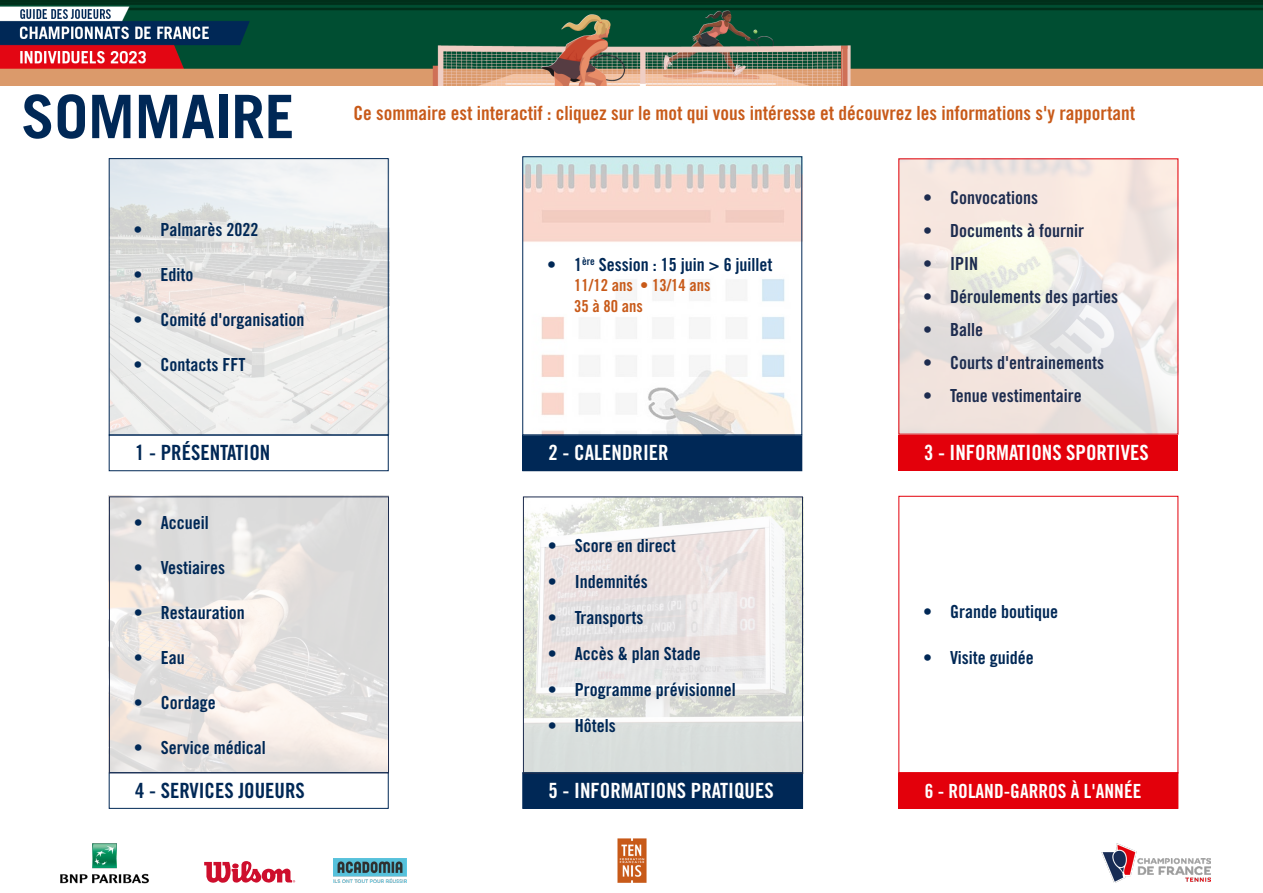
<style>
.page{position:relative;width:1263px;height:893px;background:#fff}
.page>*{position:absolute;margin:0;border:0;box-sizing:border-box;transform-origin:0 0}
.t1{font:700 60px "Trade Gothic LT Pro";color:#002856}
.t2{font:21px "Trade Gothic LT Pro Bd Cn 20";color:#fff}
.t3{font:21px "Trade Gothic LT Pro Bd Cn 20";color:#002856}
.t4{font:19.5px "Trade Gothic LT Pro Bd Cn 20";color:#c85a19}
.t5{font:19.5px "Trade Gothic LT Pro Bd Cn 20";color:#fff}
.t6{font:18px "Trade Gothic LT Pro Bd Cn 20";color:#002856}
.t7{font:18px "Trade Gothic LT Pro Bd Cn 20";color:#1d2c4f}
.t8{font:16.5px/21.6px "Trade Gothic LT Pro Bd Cn 20";color:#c85a19}
</style>
<div class="page">
<img style="left:617px;top:838px;width:30px;height:45px">
<img style="left:60px;top:843px;width:89px;height:41px">
<svg style="left:204px;top:861px;width:91px;height:22px"></svg>
<img style="left:1101px;top:843px;width:109px;height:39px">
<img style="left:0;top:0;width:1263px;height:85px">
<div style="left:109px;top:435px;width:280px;height:36px;border:1px solid #002856"></div>
<div style="left:523px;top:435px;width:279px;height:36px;background:#002856"></div>
<div style="left:522px;top:435px;width:280px;height:36px;border:1px solid #002856"></div>
<div style="left:898px;top:435px;width:280px;height:36px;background:#e3000b"></div>
<div style="left:109px;top:772px;width:280px;height:37px;border:1px solid #002856"></div>
<div style="left:523px;top:773px;width:279px;height:35px;background:#002856"></div>
<div style="left:522px;top:772px;width:281px;height:37px;border:1px solid #002856"></div>
<div style="left:899px;top:773px;width:279px;height:35px;background:#e3000b"></div>
<div style="left:898px;top:772px;width:280px;height:37px;border:1px solid #e3000b"></div>
<img style="left:111px;top:160px;width:276px;height:273px">
<div style="left:109px;top:158px;width:280px;height:277px;border:1px solid #002856"></div>
<img style="left:898px;top:160px;width:280px;height:275px">
<img style="left:524px;top:156px;width:279px;height:279px">
<div style="left:898px;top:496px;width:280px;height:277px;border:1px solid #e3000b"></div>
<img style="left:333px;top:859px;width:73px;height:24px">
<img style="left:108px;top:495px;width:280px;height:277px">
<div style="left:109px;top:496px;width:280px;height:277px;border:1px solid #1d2c4f"></div>
<img style="left:525px;top:497px;width:279px;height:277px">
<div style="left:523px;top:497px;width:280px;height:277px;border:1px solid #1d2c4f"></div>
<h1 class="t1" style="left:21px;top:80px;width:275px">SOMMAIRE</h1>
<p class="t6" style="left:134px;top:218px;width:126px">• Palmarès 2022</p>
<p class="t6" style="left:134px;top:263px;width:61px">• Edito</p>
<p class="t6" style="left:134px;top:308px;width:172px">• Comité d'organisation</p>
<p class="t6" style="left:134px;top:353px;width:113px">• Contacts FFT</p>
<p class="t4" style="left:353px;top:102px;width:783px">Ce sommaire est interactif : cliquez sur le mot qui vous intéresse et découvrez les informations s'y rapportant</p>
<p class="t6" style="left:547px;top:253px;width:227px">• 1<sup>ère</sup> Session : 15 juin &gt; 6 juillet</p>
<p class="t8" style="left:574px;top:274px;width:138px">11/12 ans • 13/14 ans<br>35 à 80 ans</p>
<p class="t7" style="left:923px;top:187px;width:116px">• Convocations</p>
<p class="t7" style="left:923px;top:220px;width:162px">• Documents à fournir</p>
<p class="t7" style="left:923px;top:253px;width:57px">• IPIN</p>
<p class="t7" style="left:923px;top:286px;width:196px">• Déroulements des parties</p>
<p class="t7" style="left:923px;top:319px;width:61px">• Balle</p>
<p class="t7" style="left:923px;top:352px;width:182px">• Courts d'entrainements</p>
<p class="t7" style="left:923px;top:385px;width:160px">• Tenue vestimentaire</p>
<p class="t3" style="left:135px;top:440px;width:137px">1 - PRÉSENTATION</p>
<p class="t2" style="left:549px;top:440px;width:122px">2 - CALENDRIER</p>
<p class="t2" style="left:924px;top:440px;width:226px">3 - INFORMATIONS SPORTIVES</p>
<p class="t6" style="left:134px;top:511px;width:76px">• Accueil</p>
<p class="t6" style="left:134px;top:556px;width:93px">• Vestiaires</p>
<p class="t6" style="left:134px;top:601px;width:112px">• Restauration</p>
<p class="t6" style="left:134px;top:646px;width:52px">• Eau</p>
<p class="t6" style="left:134px;top:691px;width:83px">• Cordage</p>
<p class="t6" style="left:134px;top:736px;width:133px">• Service médical</p>
<p class="t6" style="left:548px;top:534px;width:129px">• Score en direct</p>
<p class="t6" style="left:548px;top:570px;width:101px">• Indemnités</p>
<p class="t6" style="left:548px;top:606px;width:97px">• Transports</p>
<p class="t6" style="left:548px;top:642px;width:154px">• Accès &amp; plan Stade</p>
<p class="t6" style="left:548px;top:678px;width:189px">• Programme prévisionnel</p>
<p class="t6" style="left:548px;top:714px;width:69px">• Hôtels</p>
<p class="t6" style="left:923px;top:601px;width:136px">• Grande boutique</p>
<p class="t6" style="left:923px;top:647px;width:112px">• Visite guidée</p>
<p class="t3" style="left:135px;top:778px;width:171px">4 - SERVICES JOUEURS</p>
<p class="t2" style="left:549px;top:778px;width:227px">5 - INFORMATIONS PRATIQUES</p>
<p class="t5" style="left:925px;top:779px;width:218px">6 - ROLAND-GARROS À L'ANNÉE</p>
</div>
